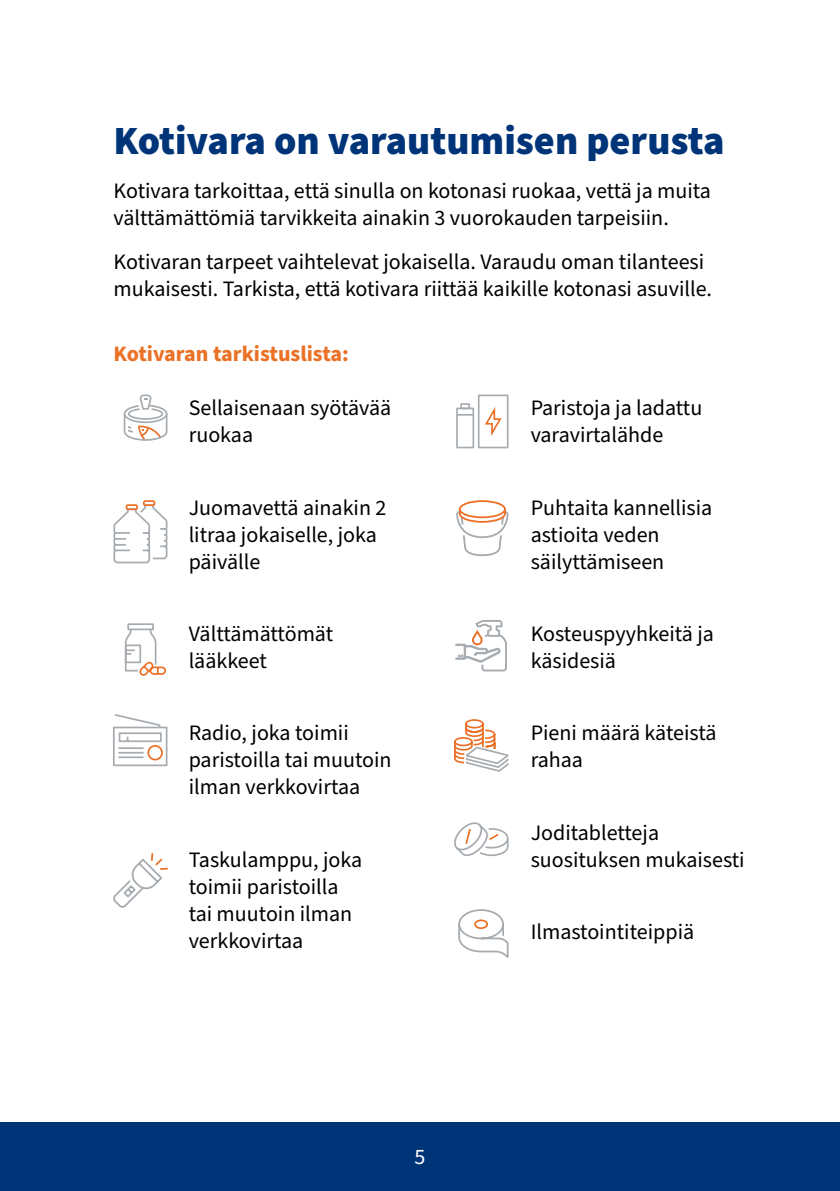
<style>
.page{position:relative;width:840px;height:1191px;background:#fff}
.page>*{position:absolute;margin:0;border:0;box-sizing:border-box;transform-origin:0 0}
.otsikko_h1{font:900 40px "Source Sans Pro";color:#003479}
.ikonilistaus_p{font:22px/27px "Source Sans Pro";color:#000}
.leipis_p{font:22px/27px "Source Sans Pro";color:#000}
.listan_otsikko_h2{font:700 22px "Source Sans Pro";color:#ea7125}
.t1{font:22px "Source Sans Pro";color:#fff}
</style>
<div class="page">
<svg style="left:454px;top:719px;width:55px;height:53px"></svg>
<svg style="left:454px;top:822px;width:55px;height:35px"></svg>
<svg style="left:458px;top:909px;width:51px;height:49px"></svg>
<svg style="left:124px;top:623px;width:42px;height:53px"></svg>
<svg style="left:455px;top:620px;width:52px;height:52px"></svg>
<svg style="left:113px;top:503px;width:55px;height:61px"></svg>
<div style="left:143px;top:500px;width:12px;height:6px;border:2px solid #eb7026"></div>
<svg style="left:113px;top:714px;width:55px;height:53px"></svg>
<svg style="left:113px;top:853px;width:55px;height:55px"></svg>
<div style="left:477px;top:394px;width:31px;height:54px;border:2px solid #a6abb0"></div>
<svg style="left:485px;top:407px;width:17px;height:29px"></svg>
<div style="left:456px;top:407px;width:18px;height:41px;border:2px solid #a6abb0"></div>
<div style="left:460px;top:403px;width:10px;height:6px;border:2px solid #a6abb0"></div>
<svg style="left:457px;top:414px;width:16px;height:2px"></svg>
<svg style="left:456px;top:500px;width:52px;height:56px"></svg>
<svg style="left:124px;top:394px;width:43px;height:47px"></svg>
<div style="left:0;top:1123px;width:839px;height:68px;background:#003479"></div>
<h1 class="otsikko_h1" style="left:113px;top:113px;width:612px">Kotivara on varautumisen perusta</h1>
<p class="leipis_p" style="left:113px;top:178px;width:598px">Kotivara tarkoittaa, että sinulla on kotonasi ruokaa, vettä ja muita välttämättömiä tarvikkeita ainakin 3 vuorokauden tarpeisiin.</p>
<p class="leipis_p" style="left:113px;top:249px;width:599px">Kotivaran tarpeet vaihtelevat jokaisella. Varaudu oman tilanteesi mukaisesti. Tarkista, että kotivara riittää kaikille kotonasi asuville.</p>
<h2 class="listan_otsikko_h2" style="left:113px;top:339px;width:237px">Kotivaran tarkistuslista:</h2>
<p class="ikonilistaus_p" style="left:189px;top:395px;width:204px">Sellaisenaan syötävää ruokaa</p>
<p class="ikonilistaus_p" style="left:189px;top:494px;width:199px">Juomavettä ainakin 2 litraa jokaiselle, joka päivälle</p>
<p class="ikonilistaus_p" style="left:189px;top:621px;width:146px">Välttämättömät lääkkeet</p>
<p class="ikonilistaus_p" style="left:189px;top:720px;width:204px">Radio, joka toimii paristoilla tai muutoin ilman verkkovirtaa</p>
<p class="ikonilistaus_p" style="left:189px;top:846px;width:175px">Taskulamppu, joka toimii paristoilla tai muutoin ilman verkkovirtaa</p>
<p class="t1" style="left:414px;top:1141px;width:12px">5</p>
<p class="ikonilistaus_p" style="left:530px;top:395px;width:173px">Paristoja ja ladattu varavirtalähde</p>
<p class="ikonilistaus_p" style="left:530px;top:494px;width:183px">Puhtaita kannellisia astioita veden säilyttämiseen</p>
<p class="ikonilistaus_p" style="left:530px;top:621px;width:185px">Kosteuspyyhkeitä ja käsidesiä</p>
<p class="ikonilistaus_p" style="left:530px;top:720px;width:187px">Pieni määrä käteistä rahaa</p>
<p class="ikonilistaus_p" style="left:530px;top:819px;width:215px">Joditabletteja suosituksen mukaisesti</p>
<p class="ikonilistaus_p" style="left:530px;top:919px;width:165px">Ilmastointiteippiä</p>
</div>
